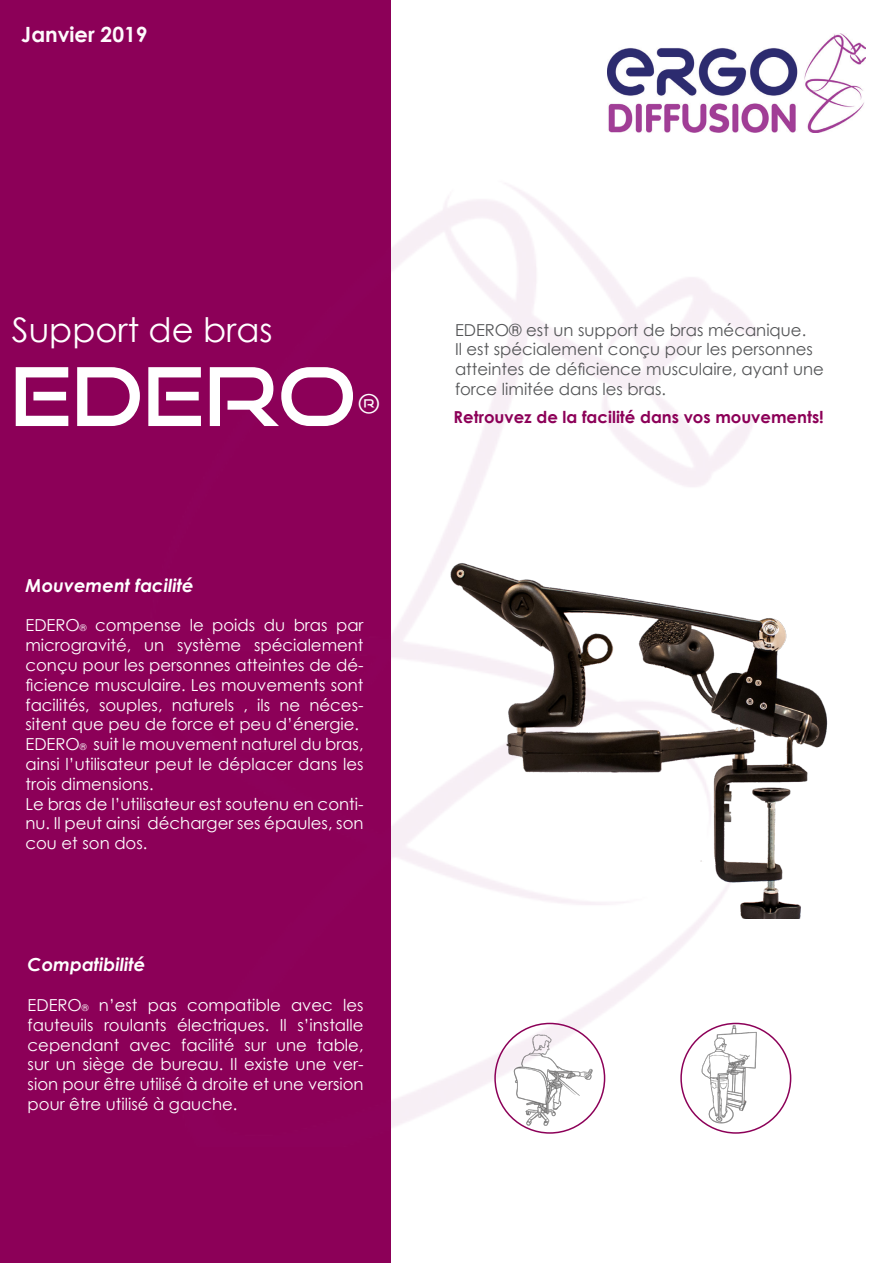
<style>
.page{position:relative;width:893px;height:1263px;background:#fff}
.page>*{position:absolute;margin:0;border:0;box-sizing:border-box;transform-origin:0 0}
.t1{font:81px "Good Times Rg";color:#fff}
.t2{font:33.75px "Century Gothic";color:#fff}
.t3{font:700 21px "Century Gothic";color:#fefafc}
.t4{font:italic 700 18px "Century Gothic";color:#fff}
.t5{font:16.5px/19.8px "Century Gothic";color:#fff}
.t6{font:16.5px/19.8px "Century Gothic";color:#545557}
.t7{font:700 16.5px "Century Gothic";color:#8c0058}
.s1{font-size:43.8px}
.s2{font-size:9px}
</style>
<div class="page">
<div style="left:0;top:0;width:391px;height:1263px;background:#8c0058"></div>
<img style="left:608px;top:34px;width:258px;height:98px">
<img style="left:391px;top:183px;width:396px;height:951px">
<img style="left:412px;top:553px;width:416px;height:365px">
<img style="left:507px;top:1023px;width:98px;height:106px">
<div style="left:494px;top:1023px;width:111px;height:111px;border:2px solid #8c0058;border-radius:50%"></div>
<img style="left:693px;top:1023px;width:84px;height:106px">
<div style="left:680px;top:1023px;width:111px;height:111px;border:2px solid #8c0058;border-radius:50%"></div>
<p class="t3" style="left:21px;top:19px;width:128px">Janvier 2019</p>
<h2 class="t2" style="left:12px;top:306px;width:262px">Support de bras</h2>
<h1 class="t1" style="left:11px;top:347px;width:373px">EDERO<span class="s1">®</span></h1>
<p class="t4" style="left:26px;top:572px;width:170px">Mouvement facilité</p>
<p class="t5" style="left:26px;top:615px;width:340px">EDERO<span class="s2">®</span> compense le poids du bras par microgravité, un système spécialement conçu pour les personnes atteintes de dé&shy;ficience musculaire. Les mouvements sont facilités, souples, naturels , ils ne néces&shy;sitent que peu de force et peu d’énergie.<br>EDERO<span class="s2">®</span> suit le mouvement naturel du bras, ainsi l’utilisateur peut le déplacer dans les trois dimensions.<br>Le bras de l’utilisateur est soutenu en conti&shy;nu. Il peut ainsi décharger ses épaules, son cou et son dos.</p>
<p class="t4" style="left:28px;top:951px;width:119px">Compatibilité</p>
<p class="t5" style="left:28px;top:995px;width:337px;text-align:justify">EDERO<span class="s2">®</span> n’est pas compatible avec les fauteuils roulants électriques. Il s’installe cependant avec facilité sur une table, sur un siège de bureau. Il existe une ver&shy;sion pour être utilisé à droite et une version pour être utilisé à gauche.</p>
<p class="t6" style="left:455px;top:319px;width:370px">EDERO® est un support de bras mécanique.<br>Il est spécialement conçu pour les personnes atteintes de déficience musculaire, ayant une force limitée dans les bras.</p>
<p class="t7" style="left:454px;top:405px;width:372px">Retrouvez de la facilité dans vos mouvements!</p>
</div>
